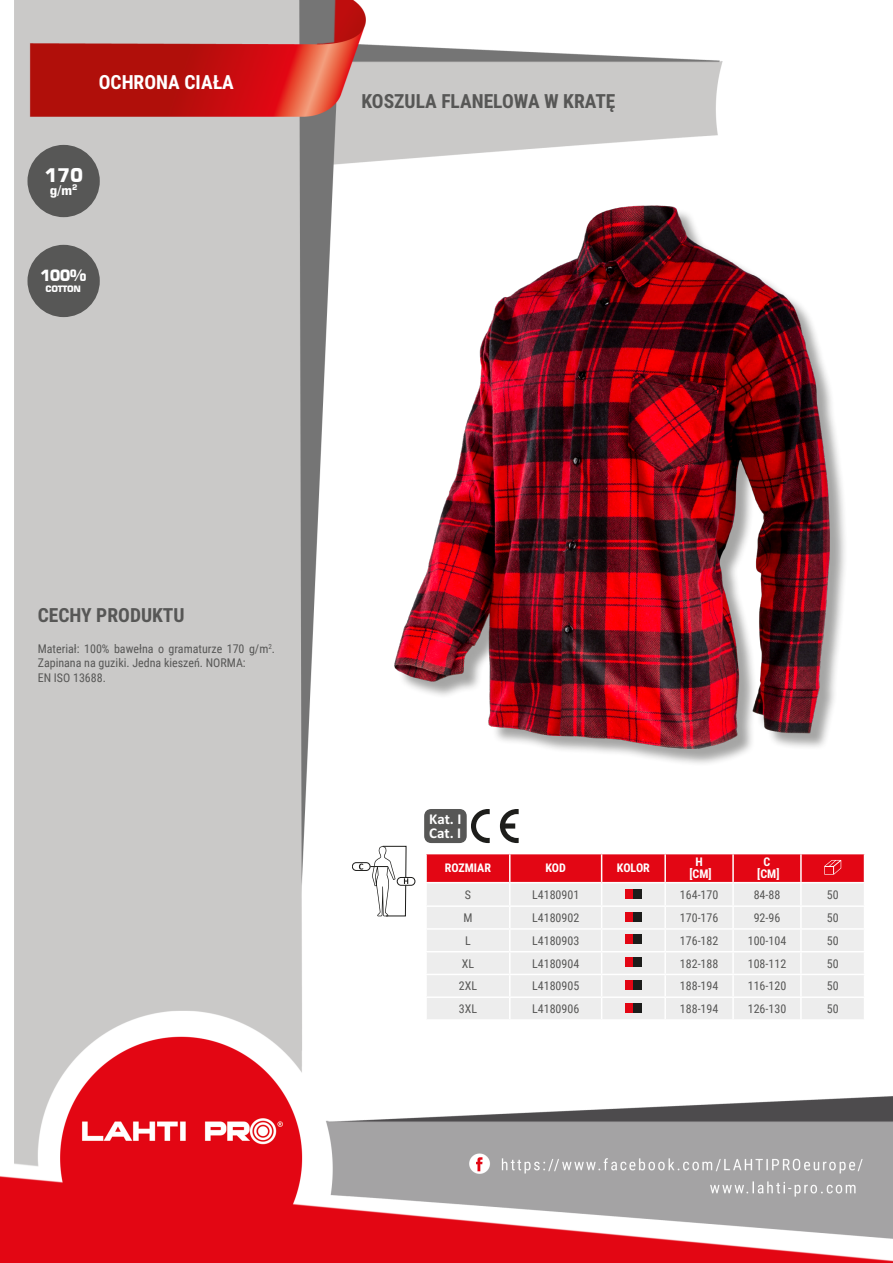
<style>
.page{position:relative;width:893px;height:1263px;background:#fff}
.page>*{position:absolute;margin:0;border:0;box-sizing:border-box;transform-origin:0 0}
.Lewo_bez_dzielenia{font:700 19.5px "Roboto Condensed";color:#575756}
.MateriaĹ__CECHY{font:700 19.5px "Roboto Condensed";color:#575756}
.Center{font:700 19.5px "Roboto Condensed";color:#fff}
.t1{font:700 18.75px "Square 721 BT";color:#fff}
.t2{font:700 15.45px "Square 721 BT";color:#fff}
.t3{font:700 15px/13.8px "Calibri Profix";color:#fff}
.t4{font:700 13.05px "Square 721 BT";color:#fff}
.Center-2{font:12px "Roboto Condensed";color:#575756}
.Opisy{font:12px/14.4px "Roboto Condensed";color:#575756}
.Indeks{font:12px "Roboto Condensed";color:#575756}
.Tabelka_nagĹ_Ăłwek{font:700 12px "Roboto Condensed";color:#fff}
.Ĺšrodek__wymuszenie{font:700 12px "Roboto Condensed";color:#fff}
.Ĺšrodek_bez_dzieleni{font:700 12px "Roboto Condensed";letter-spacing:-.005em;color:#fff}
.t5{font:700 8.85px "Square 721 BT";letter-spacing:-.05em;color:#fff}
</style>
<div class="page">
<img style="left:0;top:0;width:893px;height:1263px">
<div style="left:27px;top:145px;width:73px;height:72px;background:#575756;border-radius:50%"></div>
<div style="left:27px;top:245px;width:73px;height:72px;background:#575756;border-radius:50%"></div>
<div style="left:398px;top:208px;width:451px;height:559px;background:#1d1d1b;opacity:.4"></div>
<img style="left:395px;top:204px;width:435px;height:544px">
<hr style="left:425px;top:854px;width:2px;height:28px;background:#fff">
<hr style="left:425px;top:883px;width:2px;height:22px;background:#fff">
<hr style="left:425px;top:907px;width:2px;height:21px;background:#fff">
<hr style="left:425px;top:930px;width:2px;height:21px;background:#fff">
<hr style="left:425px;top:952px;width:2px;height:22px;background:#fff">
<hr style="left:425px;top:975px;width:2px;height:21px;background:#fff">
<hr style="left:425px;top:998px;width:2px;height:21px;background:#fff">
<hr style="left:425px;top:853px;width:85px;height:1px;background:#fff">
<hr style="left:425px;top:882px;width:85px;height:1px;background:#fff">
<hr style="left:425px;top:905px;width:85px;height:2px;background:#fff">
<hr style="left:425px;top:928px;width:85px;height:2px;background:#fff">
<hr style="left:425px;top:951px;width:85px;height:1px;background:#fff">
<hr style="left:425px;top:974px;width:85px;height:1px;background:#fff">
<hr style="left:425px;top:996px;width:85px;height:2px;background:#fff">
<hr style="left:425px;top:1019px;width:85px;height:2px;background:#fff">
<hr style="left:510px;top:1019px;width:92px;height:2px;background:#fff">
<hr style="left:602px;top:1019px;width:63px;height:2px;background:#fff">
<hr style="left:665px;top:1019px;width:68px;height:2px;background:#fff">
<hr style="left:733px;top:1019px;width:68px;height:2px;background:#fff">
<hr style="left:801px;top:1019px;width:64px;height:2px;background:#fff">
<svg style="left:426px;top:853px;width:439px;height:166px;background:#ecc8ca"></svg>
<div style="left:625px;top:889px;width:8px;height:10px;background:#e30614"></div>
<div style="left:633px;top:889px;width:9px;height:10px;background:#1d1d1b"></div>
<div style="left:625px;top:912px;width:8px;height:9px;background:#e30614"></div>
<div style="left:633px;top:912px;width:9px;height:9px;background:#1d1d1b"></div>
<div style="left:625px;top:934px;width:8px;height:10px;background:#e30614"></div>
<div style="left:633px;top:934px;width:9px;height:10px;background:#1d1d1b"></div>
<div style="left:625px;top:957px;width:8px;height:10px;background:#e30614"></div>
<div style="left:633px;top:957px;width:9px;height:10px;background:#1d1d1b"></div>
<div style="left:625px;top:980px;width:8px;height:10px;background:#e30614"></div>
<div style="left:633px;top:980px;width:9px;height:10px;background:#1d1d1b"></div>
<div style="left:625px;top:1003px;width:8px;height:10px;background:#e30614"></div>
<div style="left:633px;top:1003px;width:9px;height:10px;background:#1d1d1b"></div>
<div style="left:424px;top:809px;width:43px;height:34px;background:#575756;border-radius:7px"></div>
<svg style="left:500px;top:809px;width:19px;height:34px"></svg>
<svg style="left:471px;top:809px;width:19px;height:34px"></svg>
<div style="left:352px;top:862px;width:18px;height:9px;background:#fff;border:1px solid #1d1d1b;border-radius:4px"></div>
<svg style="left:359px;top:863px;width:4px;height:6px"></svg>
<svg style="left:397px;top:877px;width:18px;height:8px"></svg>
<svg style="left:370px;top:846px;width:38px;height:70px"></svg>
<p class="Center" style="left:99px;top:69px;width:137px">OCHRONA CIAŁA</p>
<p class="t1" style="left:44px;top:163px;width:41px">170</p>
<p class="t4" style="left:50px;top:182px;width:29px">g/m<sup>2</sup></p>
<p class="t2" style="left:40px;top:266px;width:48px">100%</p>
<p class="t5" style="left:46px;top:284px;width:37px">COTTON</p>
<p class="Lewo_bez_dzielenia" style="left:361px;top:88px;width:256px">KOSZULA FLANELOWA W KRATĘ</p>
<p class="MateriaĹ__CECHY" style="left:38px;top:601px;width:148px">CECHY PRODUKTU</p>
<p class="Opisy" style="left:38px;top:641px;width:239px">Materiał: 100% bawełna o gramaturze 170 g/m<sup>2</sup>.<br>Zapinana na guziki. Jedna kieszeń. NORMA:</p>
<p class="Opisy" style="left:38px;top:670px;width:70px">EN ISO 13688.</p>
<p class="t3" style="left:429px;top:811px;width:34px">Kat. I<br>Cat. I</p>
<p class="Tabelka_nagĹ_Ăłwek" style="left:445px;top:860px;width:48px">ROZMIAR</p>
<p class="Tabelka_nagĹ_Ăłwek" style="left:545px;top:860px;width:22px">KOD</p>
<p class="Ĺšrodek_bez_dzieleni" style="left:617px;top:860px;width:34px">KOLOR</p>
<p class="Ĺšrodek_bez_dzieleni" style="left:695px;top:854px;width:9px">H</p>
<p class="Ĺšrodek__wymuszenie" style="left:689px;top:866px;width:24px">[CM]</p>
<p class="Ĺšrodek_bez_dzieleni" style="left:764px;top:854px;width:8px">C</p>
<p class="Ĺšrodek__wymuszenie" style="left:757px;top:866px;width:24px">[CM]</p>
<p class="Center-2" style="left:465px;top:886px;width:8px">S</p>
<p class="Indeks" style="left:532px;top:886px;width:49px">L4180901</p>
<p class="Center-2" style="left:680px;top:886px;width:40px">164-170</p>
<p class="Center-2" style="left:754px;top:886px;width:28px">84-88</p>
<p class="Center-2" style="left:827px;top:886px;width:13px">50</p>
<p class="Center-2" style="left:463px;top:909px;width:11px">M</p>
<p class="Indeks" style="left:532px;top:909px;width:49px">L4180902</p>
<p class="Center-2" style="left:680px;top:909px;width:40px">170-176</p>
<p class="Center-2" style="left:754px;top:909px;width:28px">92-96</p>
<p class="Center-2" style="left:827px;top:909px;width:13px">50</p>
<p class="Center-2" style="left:465px;top:932px;width:7px">L</p>
<p class="Indeks" style="left:532px;top:932px;width:49px">L4180903</p>
<p class="Center-2" style="left:680px;top:932px;width:40px">176-182</p>
<p class="Center-2" style="left:748px;top:932px;width:40px">100-104</p>
<p class="Center-2" style="left:827px;top:932px;width:13px">50</p>
<p class="Center-2" style="left:462px;top:955px;width:14px">XL</p>
<p class="Indeks" style="left:532px;top:955px;width:49px">L4180904</p>
<p class="Center-2" style="left:680px;top:955px;width:40px">182-188</p>
<p class="Center-2" style="left:748px;top:955px;width:40px">108-112</p>
<p class="Center-2" style="left:827px;top:955px;width:13px">50</p>
<p class="Center-2" style="left:459px;top:978px;width:20px">2XL</p>
<p class="Indeks" style="left:532px;top:978px;width:49px">L4180905</p>
<p class="Center-2" style="left:680px;top:978px;width:40px">188-194</p>
<p class="Center-2" style="left:748px;top:978px;width:40px">116-120</p>
<p class="Center-2" style="left:827px;top:978px;width:13px">50</p>
<p class="Center-2" style="left:459px;top:1000px;width:20px">3XL</p>
<p class="Indeks" style="left:532px;top:1000px;width:49px">L4180906</p>
<p class="Center-2" style="left:680px;top:1000px;width:40px">188-194</p>
<p class="Center-2" style="left:748px;top:1000px;width:40px">126-130</p>
<p class="Center-2" style="left:827px;top:1000px;width:13px">50</p>
</div>
